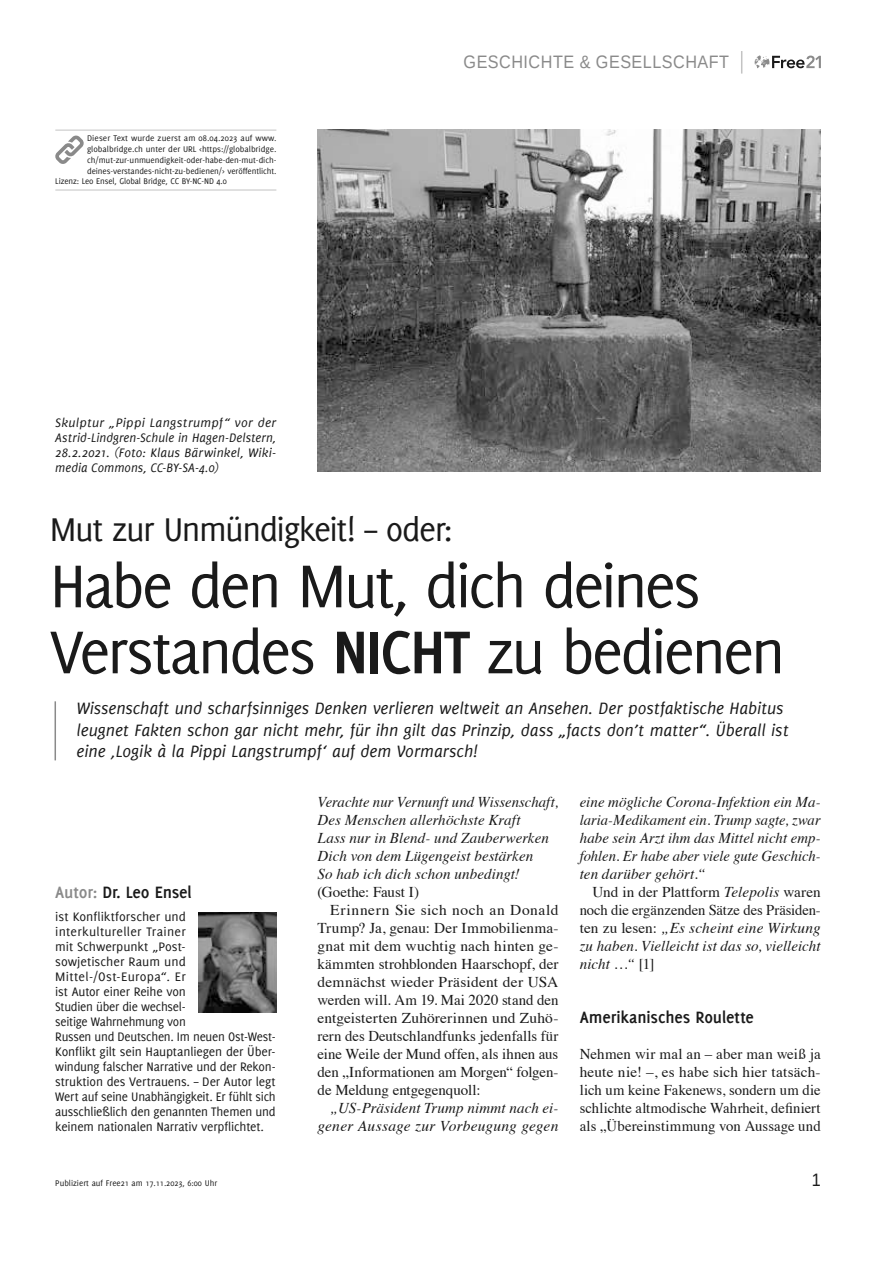
<style>
.page{position:relative;width:893px;height:1263px;background:#fff}
.page>*{position:absolute;margin:0;border:0;box-sizing:border-box;transform-origin:0 0}
.t1{font:66px/66px "Delicious";letter-spacing:-.045em;color:#1a1a1a}
.t2{font:36px "Delicious";letter-spacing:-.04em;color:#1a1a1a}
.t3{font:italic 18px/21.6px "Delicious";color:#1a1a1a}
.t4{font:700 18px "Delicious";letter-spacing:-.01em;color:#1a1a1a}
.t5{font:18px "Liberation Sans";letter-spacing:.03em;color:#8a8a8a;scale:.9 1}
.t6{font:18px "Liberation Sans";color:#1a1a1a;scale:.9 1}
.t7{font:italic 15px/18px "Times";letter-spacing:.005em;color:#1a1a1a;text-align:justify}
.t8{font:15px/18px "Times";letter-spacing:.005em;color:#1a1a1a;text-align:justify}
.t9{font:15px "Times";letter-spacing:.03em;color:#1a1a1a}
.t10{font:13.5px/15px "Delicious";letter-spacing:-.015em;color:#1a1a1a}
.t11{font:italic 13.5px/15px "Delicious";letter-spacing:.005em;color:#1a1a1a;text-align:justify}
.t12{font:9px "Delicious";letter-spacing:-.005em;color:#1a1a1a}
.s1{font-weight:700}
.s2{color:#8a8a8a}
.s3{font-style:normal}
</style>
<div class="page">
<svg style="left:755px;top:55px;width:66px;height:13px"></svg>
<svg style="left:741px;top:51px;width:1px;height:23px"></svg>
<hr style="left:55px;top:701px;width:1px;height:59px;background:#8a8a8a">
<img style="left:317px;top:130px;width:504px;height:342px">
<hr style="left:55px;top:130px;width:221px;height:1px;background:#c3c3c3">
<hr style="left:55px;top:190px;width:221px;height:1px;background:#c3c3c3">
<svg style="left:55px;top:135px;width:29px;height:29px"></svg>
<img style="left:199px;top:912px;width:77px;height:101px">
<p class="t12" style="left:87px;top:133px;width:191px">Dieser Text wurde zuerst am 08.04.2023 auf www.</p>
<p class="t12" style="left:87px;top:144px;width:191px">globalbridge.ch unter der URL &lt;https://globalbridge.</p>
<p class="t12" style="left:87px;top:155px;width:191px">ch/mut-zur-unmuendigkeit-oder-habe-den-mut-dich-</p>
<p class="t12" style="left:87px;top:165px;width:191px">deines-verstandes-nicht-zu-bedienen/&gt; veröffentlicht.</p>
<p class="t12" style="left:55px;top:176px;width:173px">Lizenz: Leo Ensel, Global Bridge, CC BY-NC-ND 4.0</p>
<p class="t11" style="left:55px;top:415px;width:223px">Skulptur „Pippi Langstrumpf“ vor der Astrid-Lindgren-Schule in Hagen-Delstern, 28.2.2021. (Foto: Klaus Bärwinkel, Wiki&shy;media Commons, CC-BY-SA-4.0)</p>
<p class="t5" style="left:464px;top:51px;width:297px">GESCHICHTE &amp; GESELLSCHAFT</p>
<h2 class="t2" style="left:50px;top:509px;width:404px">Mut zur Unmündigkeit! – oder:</h2>
<h1 class="t1" style="left:50px;top:552px;width:737px">Habe den Mut, dich deines<br>Verstandes <span class="s1">NICHT</span> zu bedienen</h1>
<p class="t3" style="left:77px;top:697px;width:714px">Wissenschaft und scharfsinniges Denken verlieren weltweit an Ansehen. Der postfaktische Habitus leugnet Fakten schon gar nicht mehr, für ihn gilt das Prinzip, dass „facts don’t matter“. Überall ist eine ‚Logik à la Pippi Langstrumpf‘ auf dem Vormarsch!</p>
<p class="t4" style="left:55px;top:882px;width:138px"><span class="s2">Autor:</span> Dr. Leo Ensel</p>
<p class="t10" style="left:55px;top:909px;width:222px">ist Konfliktforscher und<br>interkultureller Trainer<br>mit Schwerpunkt „Post-<br>sowjetischer Raum und Mittel-/Ost-Europa“. Er<br>ist Autor einer Reihe von<br>Studien über die wechsel-<br>seitige Wahrnehmung von<br>Russen und Deutschen. Im neuen Ost-West-Konflikt gilt sein Hauptanliegen der Über&shy;windung falscher Narrative und der Rekon&shy;struktion des Vertrauens. – Der Autor legt Wert auf seine Unabhängigkeit. Er fühlt sich ausschließlich den genannten Themen und keinem nationalen Narrativ verpflichtet.</p>
<p class="t7" style="left:317px;top:792px;width:242px;text-align:left">Verachte nur Vernunft und Wissenschaft, Des Menschen allerhöchste Kraft<br>Lass nur in Blend- und Zauberwerken Dich von dem Lügengeist bestärken<br>So hab ich dich schon unbedingt!</p>
<p class="t8" style="left:317px;top:882px;width:103px">(Goethe: Faust I)</p>
<p class="t9" style="left:330px;top:896px;width:230px">Erinnern Sie sich noch an Donald</p>
<p class="t8" style="left:317px;top:918px;width:242px">Trump? Ja, genau: Der Immobilienma-</p>
<p class="t8" style="left:317px;top:936px;width:242px">gnat mit dem wuchtig nach hinten ge-</p>
<p class="t8" style="left:317px;top:954px;width:242px">kämmten strohblonden Haarschopf, der</p>
<p class="t8" style="left:317px;top:972px;width:242px">demnächst wieder Präsident der USA</p>
<p class="t8" style="left:317px;top:990px;width:242px">werden will. Am 19. Mai 2020 stand den</p>
<p class="t8" style="left:317px;top:1008px;width:242px">entgeisterten Zuhörerinnen und Zuhö-</p>
<p class="t8" style="left:317px;top:1026px;width:242px">rern des Deutschlandfunks jedenfalls für</p>
<p class="t8" style="left:317px;top:1044px;width:242px">eine Weile der Mund offen, als ihnen aus</p>
<p class="t8" style="left:317px;top:1062px;width:242px">den „Informationen am Morgen“ folgen-</p>
<p class="t8" style="left:317px;top:1080px;width:165px">de Meldung entgegenquoll:</p>
<p class="t7" style="left:317px;top:1098px;width:242px;text-align:right">„US-Präsident Trump nimmt nach ei&shy;gener Aussage zur Vorbeugung gegen</p>
<p class="t7" style="left:580px;top:792px;width:242px">eine mögliche Corona-Infektion ein Ma&shy;laria-Medikament ein. Trump sagte, zwar habe sein Arzt ihm das Mittel nicht emp&shy;fohlen. Er habe aber viele gute Geschich&shy;ten darüber gehört.“</p>
<p class="t7" style="left:580px;top:882px;width:242px;text-indent:13px"><span class="s3">Und in der Plattform</span> Telepolis <span class="s3">waren noch die ergänzenden Sätze des Präsiden&shy;ten zu lesen:</span> „Es scheint eine Wirkung zu haben. Vielleicht ist das so, vielleicht nicht …“ <span class="s3">[1]</span></p>
<p class="t4" style="left:580px;top:1007px;width:176px">Amerikanisches Roulette</p>
<p class="t8" style="left:580px;top:1044px;width:242px">Nehmen wir mal an – aber man weiß ja heute nie! –, es habe sich hier tatsäch&shy;lich um keine Fakenews, sondern um die schlichte altmodische Wahrheit, definiert als „Übereinstimmung von Aussage und</p>
<p class="t12" style="left:55px;top:1177px;width:163px">Publiziert auf Free21 am 17.11.2023, 6:00 Uhr</p>
<p class="t6" style="left:812px;top:1168px;width:12px">1</p>
</div>
